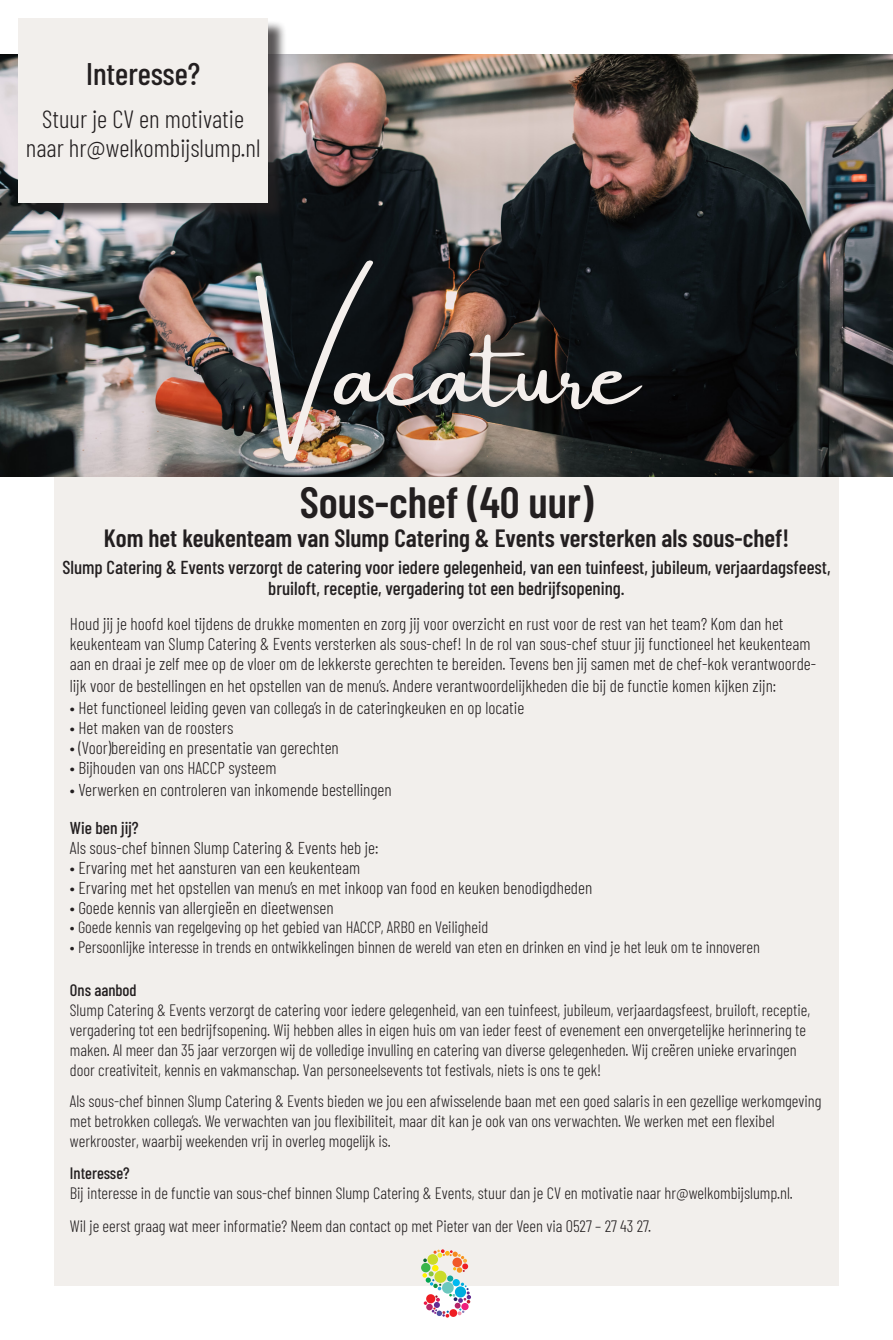
<style>
.page{position:relative;width:893px;height:1340px;background:#fff}
.page>*{position:absolute;margin:0;border:0;box-sizing:border-box;transform-origin:0 0}
.t1{font:72px "Amsterdam 1";color:#f4efec}
.t2{font:600 43.65px "Barlow Condensed";color:#231f20}
.t3{font:500 31.2px "Barlow Condensed";color:#231f20}
.t4{font:600 24.9px "Barlow Condensed";color:#231f20}
.t5{font:300 24.9px "Barlow Condensed";color:#231f20}
.t6{font:500 18.75px "Barlow Condensed";color:#231f20}
.t7{font:300 17.1px/19.8px "Barlow Condensed";color:#231f20}
.t8{font:300 16.5px/19.8px "Barlow Condensed";color:#231f20}
.s1{font-weight:500}
</style>
<div class="page">
<div style="left:54px;top:54px;width:785px;height:1231px;background:#f2efec"></div>
<img style="left:422px;top:1249px;width:49px;height:68px">
<img style="left:0;top:55px;width:893px;height:421px">
<div style="left:21px;top:20px;width:265px;height:201px;background:#231f20;opacity:.75"></div>
<div style="left:18px;top:18px;width:250px;height:184px;background:#f2efec"></div>
<p class="t3" style="left:86px;top:51px;width:116px">Interesse?</p>
<p class="t5" style="left:42px;top:102px;width:203px">Stuur je CV en motivatie</p>
<p class="t5" style="left:26px;top:130px;width:236px">naar hr@welkombijslump.nl</p>
<p class="t1" style="left:254px;top:343px;width:387px">Vacature</p>
<p class="t2" style="left:300px;top:471px;width:295px">Sous-chef (40 uur)</p>
<p class="t6" style="left:62px;top:553px;width:770px">Slump Catering &amp; Events verzorgt de catering voor iedere gelegenheid, van een tuinfeest, jubileum, verjaardagsfeest,</p>
<p class="t6" style="left:268px;top:575px;width:358px">bruiloft, receptie, vergadering tot een bedrijfsopening.</p>
<p class="t7" style="left:70px;top:613px;width:715px">Houd jij je hoofd koel tijdens de drukke momenten en zorg jij voor overzicht en rust voor de rest van het team? Kom dan het</p>
<p class="t7" style="left:70px;top:633px;width:748px">keukenteam van Slump Catering &amp; Events versterken als sous-chef! In de rol van sous-chef stuur jij functioneel het keukenteam aan en draai je zelf mee op de vloer om de lekkerste gerechten te bereiden. Tevens ben jij samen met de chef-kok verantwoorde-</p>
<p class="t7" style="left:70px;top:674px;width:708px">lijk voor de bestellingen en het opstellen van de menu’s. Andere verantwoordelijkheden die bij de functie komen kijken zijn:</p>
<p class="t7" style="left:70px;top:697px;width:456px">• Het functioneel leiding geven van collega’s in de cateringkeuken en op locatie</p>
<p class="t7" style="left:70px;top:717px;width:165px">• Het maken van de roosters</p>
<p class="t7" style="left:70px;top:736px;width:270px">• (Voor)bereiding en presentatie van gerechten</p>
<p class="t7" style="left:70px;top:756px;width:208px">• Bijhouden van ons HACCP systeem</p>
<p class="t7" style="left:70px;top:778px;width:323px">• Verwerken en controleren van inkomende bestellingen</p>
<p class="t4" style="left:104px;top:520px;width:687px">Kom het keukenteam van Slump Catering &amp; Events versterken als sous-chef!</p>
<p class="t7" style="left:70px;top:817px;width:310px"><span class="s1">Wie ben jij?<br></span>Als sous-chef binnen Slump Catering &amp; Events heb je:</p>
<p class="t7" style="left:70px;top:856px;width:292px">• Ervaring met het aansturen van een keukenteam</p>
<p class="t7" style="left:70px;top:876px;width:524px">• Ervaring met het opstellen van menu’s en met inkoop van food en keuken benodigdheden</p>
<p class="t7" style="left:70px;top:896px;width:265px">• Goede kennis van allergieën en dieetwensen</p>
<p class="t8" style="left:70px;top:916px;width:420px">• Goede kennis van regelgeving op het gebied van HACCP, ARBO en Veiligheid</p>
<p class="t8" style="left:70px;top:936px;width:692px">• Persoonlijke interesse in trends en ontwikkelingen binnen de wereld van eten en drinken en vind je het leuk om te innoveren</p>
<p class="t8" style="left:70px;top:979px;width:742px"><span class="s1">Ons aanbod<br></span>Slump Catering &amp; Events verzorgt de catering voor iedere gelegenheid, van een tuinfeest, jubileum, verjaardagsfeest, bruiloft, receptie, vergadering tot een bedrijfsopening. Wij hebben alles in eigen huis om van ieder feest of evenement een onvergetelijke herinnering te maken. Al meer dan 35 jaar verzorgen wij de volledige invulling en catering van diverse gelegenheden. Wij creëren unieke ervaringen door creativiteit, kennis en vakmanschap. Van personeelsevents tot festivals, niets is ons te gek!</p>
<p class="t8" style="left:70px;top:1090px;width:753px">Als sous-chef binnen Slump Catering &amp; Events bieden we jou een afwisselende baan met een goed salaris in een gezellige werkomgeving met betrokken collega’s. We verwachten van jou flexibiliteit, maar dit kan je ook van ons verwachten. We werken met een flexibel werkrooster, waarbij weekenden vrij in overleg mogelijk is.</p>
<p class="t8" style="left:70px;top:1161px;width:724px"><span class="s1">Interesse?<br></span>Bij interesse in de functie van sous-chef binnen Slump Catering &amp; Events, stuur dan je CV en motivatie naar hr@welkombijslump.nl.</p>
<p class="t8" style="left:70px;top:1215px;width:583px">Wil je eerst graag wat meer informatie? Neem dan contact op met Pieter van der Veen via 0527 – 27 43 27.</p>
</div>
